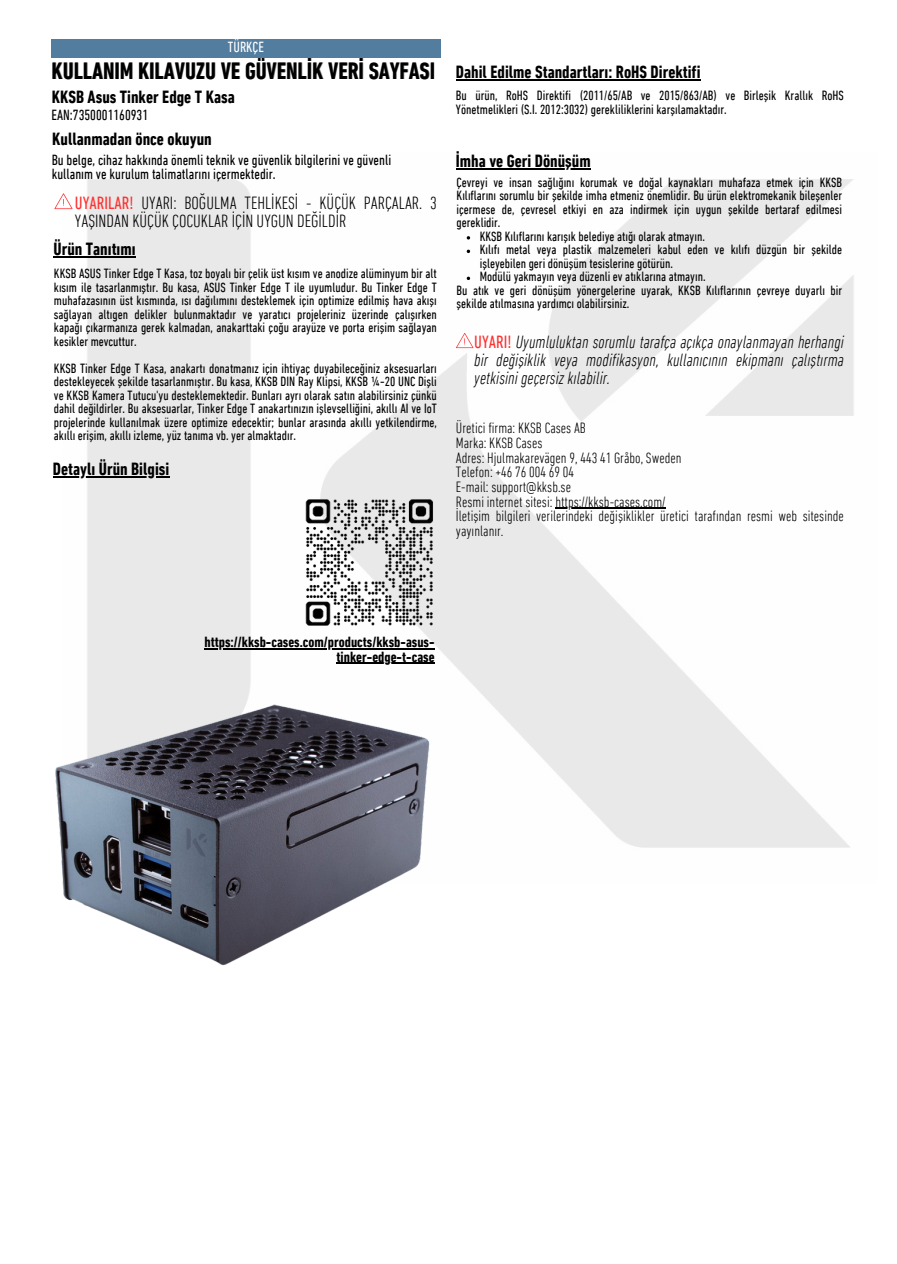
<style>
.page{position:relative;width:897px;height:1264px;background:#fff}
.page>*{position:absolute;margin:0;border:0;box-sizing:border-box;transform-origin:0 0}
.t1{font:700 condensed 24px "DIN Next LT Pro";color:#000}
.t2{font:italic 300 condensed 18px/18px "DIN Next LT Pro";color:#000;text-align:justify}
.t3{font:700 condensed 18px "DIN Next LT Pro";color:#000}
.t4{font:300 condensed 18px/18px "DIN Next LT Pro";color:#000}
.t5{font:300 condensed 15.15px "DIN Next LT Pro";color:#000}
.t6{font:condensed 15px/14.7px "DIN Next LT Pro";color:#000}
.t7{font:700 condensed 15px "DIN Next LT Pro";color:#000}
.t8{font:condensed 15px "DIN Next LT Pro";color:#fff}
.t9{font:condensed 13.65px/13.5px "DIN Next LT Pro";color:#000;text-align:justify}
.s1{font-weight:400;color:#ff3131}
.s2{font-weight:400;font-style:normal;color:#ff3131}
</style>
<div class="page">
<div style="left:52px;top:39px;width:389px;height:18px;background:#537d9f"></div>
<img style="left:63px;top:168px;width:791px;height:680px">
<img style="left:305px;top:497px;width:129px;height:130px">
<img style="left:55px;top:696px;width:379px;height:270px">
<hr style="left:204px;top:648px;width:230px;height:1px;background:#000">
<hr style="left:336px;top:663px;width:98px;height:1px;background:#000">
<svg style="left:456px;top:333px;width:17px;height:15px"></svg>
<hr style="left:456px;top:168px;width:134px;height:1px;background:#000">
<hr style="left:555px;top:508px;width:110px;height:1px;background:#000">
<hr style="left:456px;top:80px;width:244px;height:1px;background:#000">
<svg style="left:54px;top:193px;width:18px;height:16px"></svg>
<hr style="left:54px;top:256px;width:82px;height:1px;background:#000">
<hr style="left:53px;top:476px;width:116px;height:1px;background:#000">
<p class="t8" style="left:228px;top:41px;width:37px">TÜRKÇE</p>
<p class="t1" style="left:52px;top:61px;width:385px">KULLANIM KILAVUZU VE GÜVENLİK VERİ SAYFASI</p>
<p class="t3" style="left:52px;top:89px;width:185px">KKSB Asus Tinker Edge T Kasa</p>
<h3 class="t6" style="left:52px;top:109px;width:98px">EAN:7350001160931</h3>
<p class="t3" style="left:52px;top:131px;width:161px">Kullanmadan önce okuyun</p>
<h2 class="t6" style="left:52px;top:154px;width:341px">Bu belge, cihaz hakkında önemli teknik ve güvenlik bilgilerini ve güvenli kullanım ve kurulum talimatlarını içermektedir.</h2>
<p class="t4" style="left:75px;top:195px;width:363px"><span class="s1">UYARILAR!</span> UYARI: BOĞULMA TEHLİKESİ - KÜÇÜK PARÇALAR. 3<br>YAŞINDAN KÜÇÜK ÇOCUKLAR İÇİN UYGUN DEĞİLDİR</p>
<h3 class="t3" style="left:54px;top:241px;width:84px">Ürün Tanıtımı</h3>
<h5 class="t9" style="left:54px;top:268px;width:384px">KKSB ASUS Tinker Edge T Kasa, toz boyalı bir çelik üst kısım ve anodize alüminyum bir alt kısım ile tasarlanmıştır. Bu kasa, ASUS Tinker Edge T ile uyumludur. Bu Tinker Edge T muhafazasının üst kısmında, ısı dağılımını desteklemek için optimize edilmiş hava akışı sağlayan altıgen delikler bulunmaktadır ve yaratıcı projeleriniz üzerinde çalışırken kapağı çıkarmanıza gerek kalmadan, anakarttaki çoğu arayüze ve porta erişim sağlayan kesikler mevcuttur.</h5>
<h3 class="t9" style="left:54px;top:363px;width:384px">KKSB Tinker Edge T Kasa, anakartı donatmanız için ihtiyaç duyabileceğiniz aksesuarları destekleyecek şekilde tasarlanmıştır. Bu kasa, KKSB DIN Ray Klipsi, KKSB ¼-20 UNC Dişli ve KKSB Kamera Tutucu'yu desteklemektedir. Bunları ayrı olarak satın alabilirsiniz çünkü dahil değildirler. Bu aksesuarlar, Tinker Edge T anakartınızın işlevselliğini, akıllı AI ve IoT projelerinde kullanılmak üzere optimize edecektir; bunlar arasında akıllı yetkilendirme, akıllı erişim, akıllı izleme, yüz tanıma vb. yer almaktadır.</h3>
<p class="t3" style="left:53px;top:462px;width:118px">Detaylı Ürün Bilgisi</p>
<p class="t3" style="left:456px;top:65px;width:246px">Dahil Edilme Standartları: RoHS Direktifi</p>
<p class="t9" style="left:456px;top:90px;width:389px">Bu ürün, RoHS Direktifi (2011/65/AB ve 2015/863/AB) ve Birleşik Krallık RoHS<br>Yönetmelikleri (S.I. 2012:3032) gerekliliklerini karşılamaktadır.</p>
<p class="t3" style="left:456px;top:153px;width:136px">İmha ve Geri Dönüşüm</p>
<p class="t9" style="left:456px;top:176px;width:387px">Çevreyi ve insan sağlığını korumak ve doğal kaynakları muhafaza etmek için KKSB Kılıflarını sorumlu bir şekilde imha etmeniz önemlidir. Bu ürün elektromekanik bileşenler içermese de, çevresel etkiyi en aza indirmek için uygun şekilde bertaraf edilmesi gereklidir.</p>
<p class="t9" style="left:480px;top:230px;width:227px">KKSB Kılıflarını karışık belediye atığı olarak atmayın.</p>
<p class="t9" style="left:480px;top:244px;width:364px">Kılıfı metal veya plastik malzemeleri kabul eden ve kılıfı düzgün bir şekilde işleyebilen geri dönüşüm tesislerine götürün.</p>
<p class="t9" style="left:480px;top:271px;width:227px">Modülü yakmayın veya düzenli ev atıklarına atmayın.</p>
<p class="t9" style="left:456px;top:284px;width:387px">Bu atık ve geri dönüşüm yönergelerine uyarak, KKSB Kılıflarının çevreye duyarlı bir şekilde atılmasına yardımcı olabilirsiniz.</p>
<h3 class="t2" style="left:474px;top:334px;width:371px"><span class="s2">UYARI!</span> Uyumluluktan sorumlu tarafça açıkça onaylanmayan herhangi bir değişiklik veya modifikasyon, kullanıcının ekipmanı çalıştırma yetkisini geçersiz kılabilir.</h3>
<p class="t5" style="left:456px;top:422px;width:131px">Üretici firma: KKSB Cases AB</p>
<h6 class="t5" style="left:456px;top:437px;width:88px">Marka: KKSB Cases</h6>
<p class="t5" style="left:456px;top:451px;width:227px">Adres: Hjulmakarevägen 9, 443 41 Gråbo, Sweden</p>
<h4 class="t5" style="left:456px;top:466px;width:120px">Telefon: +46 76 004 69 04</h4>
<p class="t5" style="left:456px;top:480px;width:117px">E-mail: support@kksb.se</p>
<p class="t5" style="left:456px;top:495px;width:211px">Resmi internet sitesi: https://kksb-cases.com/</p>
<p class="t5" style="left:456px;top:510px;width:389px">İletişim bilgileri verilerindeki değişiklikler üretici tarafından resmi web sitesinde</p>
<p class="t5" style="left:456px;top:524px;width:49px">yayınlanır.</p>
<h1 class="t7" style="left:204px;top:636px;width:232px">https://kksb-cases.com/products/kksb-asus-</h1>
<h3 class="t7" style="left:336px;top:650px;width:100px">tinker-edge-t-case</h3>
</div>
